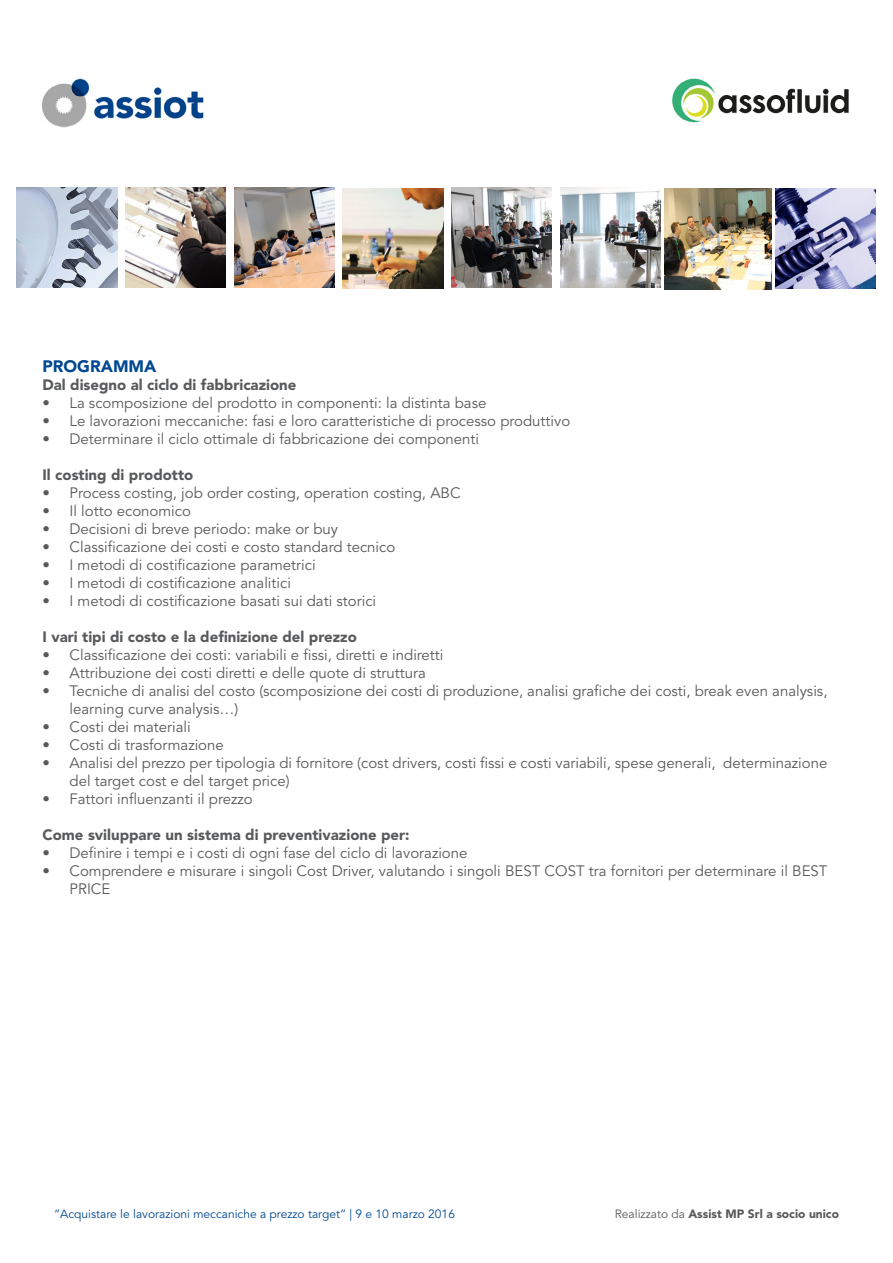
<style>
.page{position:relative;width:893px;height:1263px;background:#fff}
.page>*{position:absolute;margin:0;border:0;box-sizing:border-box;transform-origin:0 0}
.t1{font:900 16.5px "Avenir LT Std";color:#004990}
.t2{font:15px/18px "Avenir LT Std";color:#58595b}
.t3{font:900 15px "Avenir LT Std";color:#58595b}
.t4{font:12px "Avenir LT Std";color:#004990}
.t5{font:900 12px "Avenir LT Std";color:#58595b}
.s1{font-weight:400}
</style>
<div class="page">
<img style="left:17px;top:187px;width:100px;height:100px">
<img style="left:126px;top:187px;width:100px;height:100px">
<img style="left:234px;top:187px;width:100px;height:100px">
<img style="left:451px;top:187px;width:101px;height:100px">
<img style="left:560px;top:187px;width:100px;height:100px">
<img style="left:776px;top:189px;width:100px;height:100px">
<img style="left:343px;top:189px;width:100px;height:100px">
<img style="left:672px;top:78px;width:177px;height:45px">
<img style="left:43px;top:78px;width:161px;height:50px">
<img style="left:664px;top:189px;width:108px;height:100px">
<p class="t1" style="left:43px;top:356px;width:115px">PROGRAMMA</p>
<p class="t3" style="left:43px;top:375px;width:255px">Dal disegno al ciclo di fabbricazione</p>
<p class="t2" style="left:43px;top:394px;width:445px">• La scomposizione del prodotto in componenti: la distinta base</p>
<p class="t2" style="left:43px;top:412px;width:529px">• Le lavorazioni meccaniche: fasi e loro caratteristiche di processo produttivo</p>
<p class="t2" style="left:43px;top:430px;width:438px">• Determinare il ciclo ottimale di fabbricazione dei componenti</p>
<p class="t3" style="left:43px;top:465px;width:152px">Il costing di prodotto</p>
<p class="t2" style="left:43px;top:484px;width:420px">• Process costing, job order costing, operation costing, ABC</p>
<p class="t2" style="left:43px;top:502px;width:150px">• Il lotto economico</p>
<p class="t2" style="left:43px;top:520px;width:297px">• Decisioni di breve periodo: make or buy</p>
<p class="t2" style="left:43px;top:538px;width:354px">• Classificazione dei costi e costo standard tecnico</p>
<p class="t2" style="left:43px;top:556px;width:275px">• I metodi di costificazione parametrici</p>
<p class="t2" style="left:43px;top:574px;width:250px">• I metodi di costificazione analitici</p>
<p class="t2" style="left:43px;top:592px;width:335px">• I metodi di costificazione basati sui dati storici</p>
<p class="t3" style="left:43px;top:627px;width:316px">I vari tipi di costo e la definizione del prezzo</p>
<p class="t2" style="left:43px;top:646px;width:403px">• Classificazione dei costi: variabili e fissi, diretti e indiretti</p>
<p class="t2" style="left:43px;top:664px;width:385px">• Attribuzione dei costi diretti e delle quote di struttura</p>
<p class="t2" style="left:70px;top:682px;width:759px;text-indent:-27px">• Tecniche di analisi del costo (scomposizione dei costi di produzione, analisi grafiche dei costi, break even analysis, learning curve analysis…)</p>
<p class="t2" style="left:43px;top:718px;width:150px">• Costi dei materiali</p>
<p class="t2" style="left:43px;top:736px;width:183px">• Costi di trasformazione</p>
<p class="t2" style="left:70px;top:754px;width:759px;text-indent:-27px">• Analisi del prezzo per tipologia di fornitore (cost drivers, costi fissi e costi variabili, spese generali, determinazione del target cost e del target price)</p>
<p class="t2" style="left:43px;top:790px;width:212px">• Fattori influenzanti il prezzo</p>
<p class="t3" style="left:43px;top:825px;width:369px">Come sviluppare un sistema di preventivazione per:</p>
<p class="t2" style="left:43px;top:844px;width:427px">• Definire i tempi e i costi di ogni fase del ciclo di lavorazione</p>
<p class="t2" style="left:70px;top:862px;width:759px;text-indent:-27px">• Comprendere e misurare i singoli Cost Driver, valutando i singoli BEST COST tra fornitori per determinare il BEST<br>PRICE</p>
<p class="t4" style="left:54px;top:1207px;width:402px">“Acquistare le lavorazioni meccaniche a prezzo target” | 9 e 10 marzo 2016</p>
<p class="t5" style="left:615px;top:1206px;width:226px"><span class="s1">Realizzato da</span> Assist MP Srl a socio unico</p>
</div>
